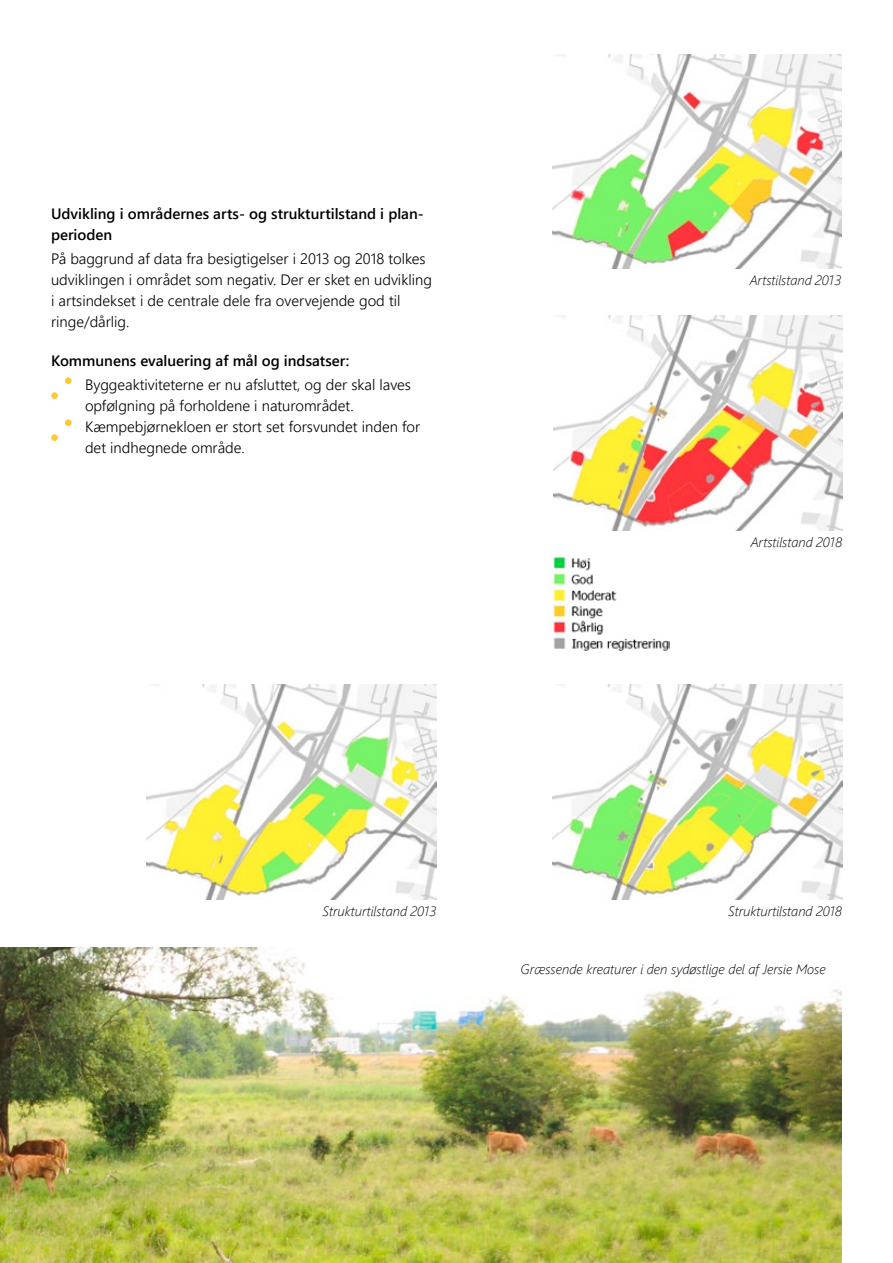
<style>
.page{position:relative;width:893px;height:1263px;background:#fff}
.page>*{position:absolute;margin:0;border:0;box-sizing:border-box;transform-origin:0 0}
.Brødtekst{font:300 15px/21px "Segoe UI";color:#000}
.Punktliste_-_Neutral{font:300 15px/21px "Segoe UI";color:#000}
.H3_Mellemrubrikker{font:600 15px/21px "Segoe UI";color:#000}
.t1{font:italic 300 13.5px "Segoe UI";color:#000}
.s1{color:#ffc831}
</style>
<div class="page">
<img style="left:0;top:947px;width:842px;height:316px">
<img style="left:552px;top:54px;width:289px;height:215px">
<img style="left:146px;top:685px;width:290px;height:214px">
<img style="left:553px;top:316px;width:289px;height:214px">
<img style="left:553px;top:685px;width:289px;height:214px">
<img style="left:552px;top:555px;width:117px;height:96px">
<h3 class="H3_Mellemrubrikker" style="left:51px;top:203px;width:374px">Udvikling i områdernes arts- og strukturtilstand i plan&shy;perioden</h3>
<p class="Brødtekst" style="left:51px;top:248px;width:382px">På baggrund af data fra besigtigelser i 2013 og 2018 tolkes udviklingen i området som negativ. Der er sket en udvikling i artsindekset i de centrale dele fra overvejende god til ringe/dårlig.</p>
<h3 class="H3_Mellemrubrikker" style="left:51px;top:350px;width:300px">Kommunens evaluering af mål og indsatser:</h3>
<p class="Punktliste_-_Neutral" style="left:85px;top:374px;width:327px;text-indent:-34px"><span class="s1">•</span> Byggeaktiviteterne er nu afsluttet, og der skal laves opfølgning på forholdene i naturområdet.</p>
<p class="Punktliste_-_Neutral" style="left:85px;top:416px;width:337px;text-indent:-34px"><span class="s1">•</span> Kæmpebjørnekloen er stort set forsvundet inden for det indhegnede område.</p>
<p class="t1" style="left:750px;top:271px;width:93px">Artstilstand 2013</p>
<p class="t1" style="left:751px;top:533px;width:93px">Artstilstand 2018</p>
<p class="t1" style="left:322px;top:902px;width:116px">Strukturtilstand 2013</p>
<p class="t1" style="left:728px;top:902px;width:115px">Strukturtilstand 2018</p>
<p class="t1" style="left:520px;top:960px;width:307px">Græssende kreaturer i den sydøstlige del af Jersie Mose</p>
</div>
